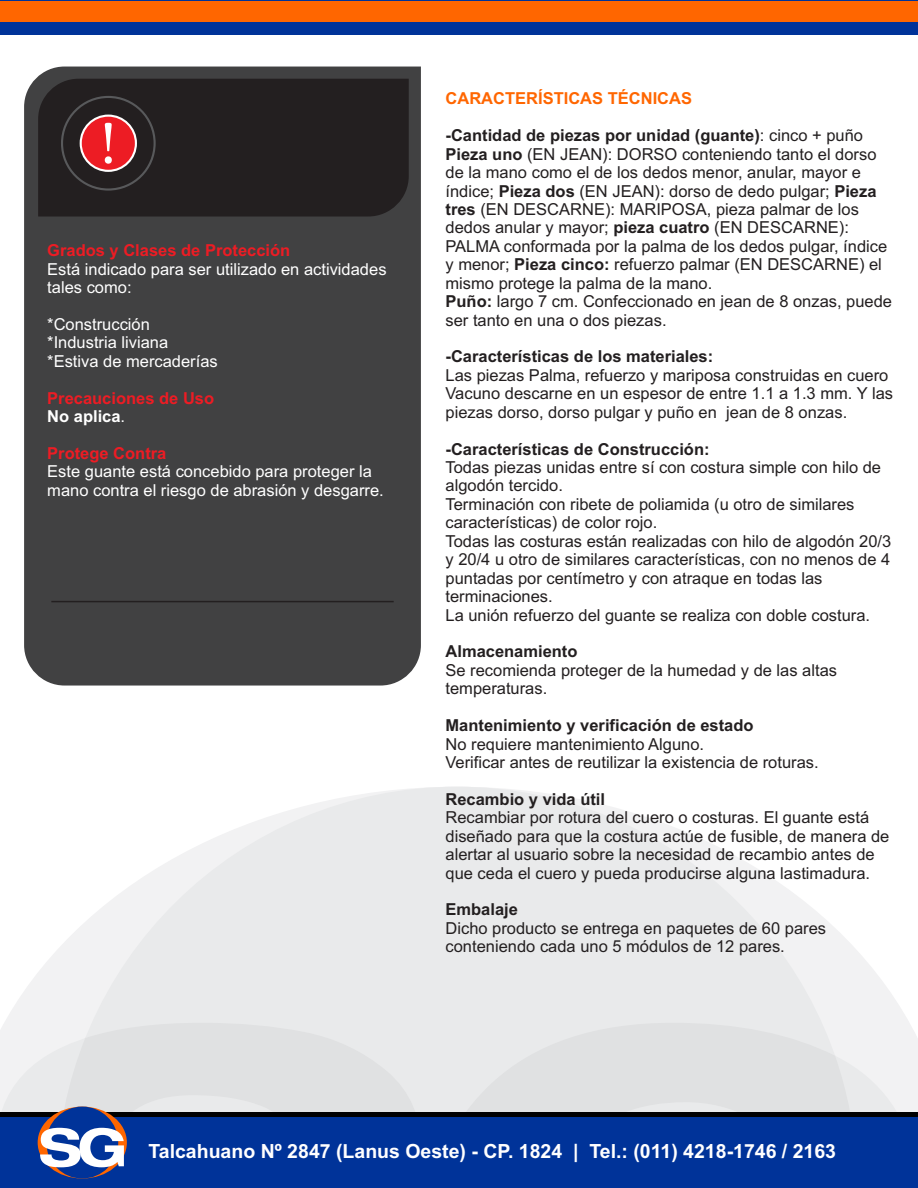
<style>
.page{position:relative;width:918px;height:1188px;background:#fff}
.page>*{position:absolute;margin:0;border:0;box-sizing:border-box;transform-origin:0 0}
.t1{font:59.4px "Adobe Hebrew";color:#fff}
.t2{font:700 19.5px "Arial";color:#fff}
.t3{font:16.5px/18.5px "Arial";color:#231f20}
.t4{font:16.5px/18.5px "Arial";color:#fff}
.t5{font:700 16.5px "Arial";color:#231f20}
.t6{font:700 16.5px "Arial";color:#ed1c24}
.t7{font:700 16.5px "Arial";color:#f60}
.t8{font:700 16.5px "Arial";color:#fff}
.s1{font-weight:400}
.s2{font-weight:700}
</style>
<div class="page">
<div style="left:24px;top:67px;width:397px;height:619px;background:#414142"></div>
<div style="left:38px;top:79px;width:371px;height:138px;background:#231f20"></div>
<div style="left:80px;top:115px;width:57px;height:57px;background:#ed1c24;border:2px solid #fff;border-radius:50%"></div>
<div style="left:61px;top:96px;width:95px;height:95px;border:2px solid #58595b;border-radius:50%"></div>
<hr style="left:51px;top:601px;width:343px;height:1px;background:#231f20">
<svg style="left:5px;top:951px;width:904px;height:72px;fill:#f2f2f3"></svg>
<svg style="left:57px;top:787px;width:800px;height:325px;fill:#e9eaeb"></svg>
<svg style="left:0;top:1023px;width:57px;height:89px;fill:#f2f2f3"></svg>
<svg style="left:57px;top:1023px;width:365px;height:89px;background:#e2e3e4"></svg>
<svg style="left:857px;top:1023px;width:61px;height:89px;fill:#f2f2f3"></svg>
<svg style="left:434px;top:1023px;width:423px;height:89px;background:#e2e3e4"></svg>
<div style="left:0;top:1px;width:918px;height:34px;background:#039"></div>
<div style="left:0;top:1px;width:918px;height:20px;background:#f60"></div>
<div style="left:0;top:1112px;width:918px;height:9px;background:#000"></div>
<div style="left:0;top:1117px;width:918px;height:71px;background:#039"></div>
<svg style="left:38px;top:1107px;width:89px;height:72px"></svg>
<div style="left:46px;top:1107px;width:72px;height:72px;background:#039;border-radius:50%"></div>
<svg style="left:40px;top:1128px;width:84px;height:39px"></svg>
<h1 class="t1" style="left:100px;top:120px;width:18px">!</h1>
<p class="t6" style="left:47px;top:244px;width:245px">Grados y Clases de Protección</p>
<p class="t4" style="left:47px;top:261px;width:341px">Está indicado para ser utilizado en actividades tales como:</p>
<p class="t4" style="left:47px;top:316px;width:172px">*Construcción *Industria liviana *Estiva de mercaderías</p>
<p class="t6" style="left:47px;top:392px;width:168px">Precauciones de Uso</p>
<p class="t8" style="left:47px;top:410px;width:79px">No aplica<span class="s1">.</span></p>
<p class="t6" style="left:47px;top:447px;width:121px">Protege Contra</p>
<p class="t4" style="left:47px;top:464px;width:338px">Este guante está concebido para proteger la mano contra el riesgo de abrasión y desgarre.</p>
<p class="t7" style="left:446px;top:92px;width:248px">CARACTERÍSTICAS TÉCNICAS</p>
<p class="t3" style="left:446px;top:128px;width:448px"><span class="s2">-Cantidad de piezas por unidad (guante)</span>: cinco + puño <span class="s2">Pieza uno</span> (EN JEAN): DORSO conteniendo tanto el dorso de la mano como el de los dedos menor, anular, mayor e índice; <span class="s2">Pieza dos</span> (EN JEAN): dorso de dedo pulgar; <span class="s2">Pieza tres</span> (EN DESCARNE): MARIPOSA, pieza palmar de los dedos anular y mayor; <span class="s2">pieza cuatro</span> (EN DESCARNE):<br>PALMA conformada por la palma de los dedos pulgar, índice y menor; <span class="s2">Pieza cinco:</span> refuerzo palmar (EN DESCARNE) el mismo protege la palma de la mano.<br><span class="s2">Puño:</span> largo 7 cm. Confeccionado en jean de 8 onzas, puede ser tanto en una o dos piezas.</p>
<p class="t5" style="left:446px;top:350px;width:269px">-Características de los materiales:</p>
<p class="t3" style="left:446px;top:367px;width:449px">Las piezas Palma, refuerzo y mariposa construidas en cuero<br>Vacuno descarne en un espesor de entre 1.1 a 1.3 mm. Y las piezas dorso, dorso pulgar y puño en jean de 8 onzas.</p>
<p class="t5" style="left:446px;top:443px;width:266px">-Características de Construcción:</p>
<p class="t3" style="left:446px;top:460px;width:447px">Todas piezas unidas entre sí con costura simple con hilo de algodón tercido.<br>Terminación con ribete de poliamida (u otro de similares características) de color rojo.<br>Todas las costuras están realizadas con hilo de algodón 20/3 y 20/4 u otro de similares características, con no menos de 4 puntadas por centímetro y con atraque en todas las terminaciones.<br>La unión refuerzo del guante se realiza con doble costura.</p>
<p class="t5" style="left:446px;top:645px;width:134px">Almacenamiento</p>
<p class="t3" style="left:446px;top:662px;width:393px">Se recomienda proteger de la humedad y de las altas temperaturas.</p>
<p class="t5" style="left:446px;top:719px;width:310px">Mantenimiento y verificación de estado</p>
<p class="t3" style="left:446px;top:736px;width:375px">No requiere mantenimiento Alguno.<br>Verificar antes de reutilizar la existencia de roturas.</p>
<p class="t5" style="left:446px;top:793px;width:161px">Recambio y vida útil</p>
<p class="t3" style="left:446px;top:810px;width:445px">Recambiar por rotura del cuero o costuras. El guante está diseñado para que la costura actúe de fusible, de manera de alertar al usuario sobre la necesidad de recambio antes de que ceda el cuero y pueda producirse alguna lastimadura.</p>
<p class="t5" style="left:446px;top:903px;width:74px">Embalaje</p>
<p class="t3" style="left:446px;top:920px;width:382px">Dicho producto se entrega en paquetes de 60 pares conteniendo cada uno 5 módulos de 12 pares.</p>
<p class="t2" style="left:148px;top:1144px;width:689px">Talcahuano Nº 2847 (Lanus Oeste) - CP. 1824 | Tel.: (011) 4218-1746 / 2163</p>
</div>
